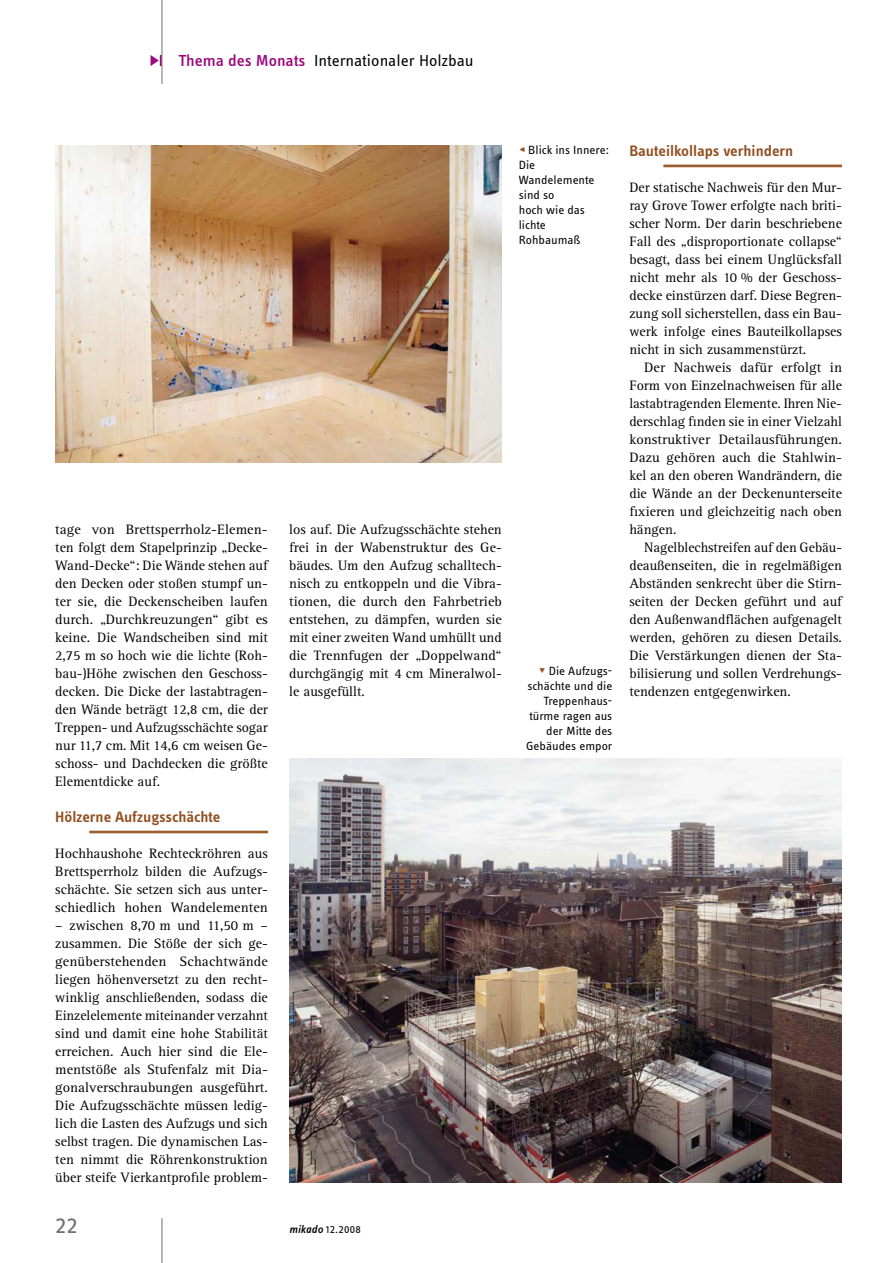
<style>
.page{position:relative;width:893px;height:1263px;background:#fff}
.page>*{position:absolute;margin:0;border:0;box-sizing:border-box;transform-origin:0 0}
.t1{font:24px "Info OT Text";color:#707173;scale:1.05 1}
.t2{font:16.5px "Info OT Text";color:#000;scale:1.05 1}
.t3{font:600 15.6px "Info OT Text";letter-spacing:-.005em;color:#925021;scale:1.05 1}
.t4{font:14.1px/18px "Rotis Serif Pro";color:#000;text-align:justify}
.t5{font:12.3px/15px "Info OT Text";color:#000;scale:1.05 1}
.t6{font:11.4px "Info OT Text";color:#000;scale:1.05 1}
.s1{font-weight:500;color:#9c0a7d}
.s2{font-weight:500;font-style:italic}
.s3{color:#925021}
</style>
<div class="page">
<hr style="left:162px;top:1218px;width:1px;height:45px;background:#707173">
<hr style="left:162px;top:0;width:1px;height:84px;background:#707173">
<svg style="left:151px;top:55px;width:11px;height:11px"></svg>
<hr style="left:89px;top:831px;width:179px;height:2px;background:#9d5e2f">
<img style="left:289px;top:758px;width:552px;height:424px">
<hr style="left:663px;top:165px;width:179px;height:2px;background:#9d5e2f">
<img style="left:55px;top:145px;width:447px;height:317px">
<p class="t2" style="left:179px;top:50px;width:283px"><span class="s1">Thema des Monats</span> Internationaler Holzbau</p>
<p class="t4" style="left:55px;top:521px;width:214px">tage von Brettsperrholz-Elemen&shy;ten folgt dem Stapelprinzip „Decke-Wand-Decke“: Die Wände stehen auf den Decken oder stoßen stumpf un&shy;ter sie, die Deckenscheiben laufen durch. „Durchkreuzungen“ gibt es keine. Die Wandscheiben sind mit 2,75 m so hoch wie die lichte (Roh&shy;bau-)Höhe zwischen den Geschoss&shy;decken. Die Dicke der lastabtragen&shy;den Wände beträgt 12,8 cm, die der Treppen- und Aufzugsschächte sogar nur 11,7 cm. Mit 14,6 cm weisen Ge&shy;schoss- und Dachdecken die größte Elementdicke auf.</p>
<p class="t3" style="left:55px;top:807px;width:159px">Hölzerne Aufzugsschächte</p>
<p class="t4" style="left:55px;top:845px;width:214px">Hochhaushohe Rechteckröhren aus Brettsperrholz bilden die Aufzugs&shy;schächte. Sie setzen sich aus unter&shy;schiedlich hohen Wandelementen</p>
<p class="t4" style="left:55px;top:917px;width:214px">– zwischen 8,70 m und 11,50 m – zusammen. Die Stöße der sich ge&shy;genüberstehenden Schachtwände liegen höhenversetzt zu den recht&shy;winklig anschließenden, sodass die Einzelelemente miteinander verzahnt sind und damit eine hohe Stabilität erreichen. Auch hier sind die Ele&shy;mentstöße als Stufenfalz mit Dia&shy;gonalverschraubungen ausgeführt.<br>Die Aufzugsschächte müssen ledig&shy;lich die Lasten des Aufzugs und sich selbst tragen. Die dynamischen Las&shy;ten nimmt die Röhrenkonstruktion über steife Vierkantprofile problem-</p>
<p class="t4" style="left:289px;top:521px;width:214px">los auf. Die Aufzugsschächte stehen frei in der Wabenstruktur des Ge&shy;bäudes. Um den Aufzug schalltech&shy;nisch zu entkoppeln und die Vibra&shy;tionen, die durch den Fahrbetrieb entstehen, zu dämpfen, wurden sie mit einer zweiten Wand umhüllt und die Trennfugen der „Doppelwand“ durchgängig mit 4 cm Mineralwol&shy;le ausgefüllt.</p>
<h1 class="t1" style="left:55px;top:1210px;width:23px">22</h1>
<p class="t6" style="left:289px;top:1222px;width:70px"><span class="s2">mikado</span> 12.2008</p>
<p class="t5" style="left:519px;top:142px;width:87px"><span class="s3">◂</span> Blick ins Innere:<br>Die<br>Wandelemente sind so<br>hoch wie das lichte<br>Rohbaumaß</p>
<p class="t5" style="left:526px;top:663px;width:84px;text-align:right"><span class="s3">▾</span> Die Aufzugs&shy;schächte und die<br>Treppenhaus&shy;türme ragen aus der Mitte des<br>Gebäudes empor</p>
<p class="t3" style="left:629px;top:141px;width:158px">Bauteilkollaps verhindern</p>
<p class="t4" style="left:629px;top:179px;width:214px">Der statische Nachweis für den Mur&shy;ray Grove Tower erfolgte nach briti&shy;scher Norm. Der darin beschriebene Fall des „disproportionate collapse“ besagt, dass bei einem Unglücksfall nicht mehr als 10 % der Geschoss&shy;decke einstürzen darf. Diese Begren&shy;zung soll sicherstellen, dass ein Bau&shy;werk infolge eines Bauteilkollapses nicht in sich zusammenstürzt.</p>
<p class="t4" style="left:629px;top:359px;width:214px;text-indent:15px">Der Nachweis dafür erfolgt in Form von Einzelnachweisen für alle lastabtragenden Elemente. Ihren Nie&shy;derschlag finden sie in einer Vielzahl konstruktiver Detailausführungen.<br>Dazu gehören auch die Stahlwin&shy;kel an den oberen Wandrändern, die die Wände an der Deckenunterseite fixieren und gleichzeitig nach oben hängen.</p>
<p class="t4" style="left:629px;top:539px;width:214px;text-indent:15px">Nagelblechstreifen auf den Gebäu&shy;deaußenseiten, die in regelmäßigen Abständen senkrecht über die Stirn&shy;seiten der Decken geführt und auf den Außenwandflächen aufgenagelt werden, gehören zu diesen Details.<br>Die Verstärkungen dienen der Sta&shy;bilisierung und sollen Verdrehungs&shy;tendenzen entgegenwirken.</p>
</div>
